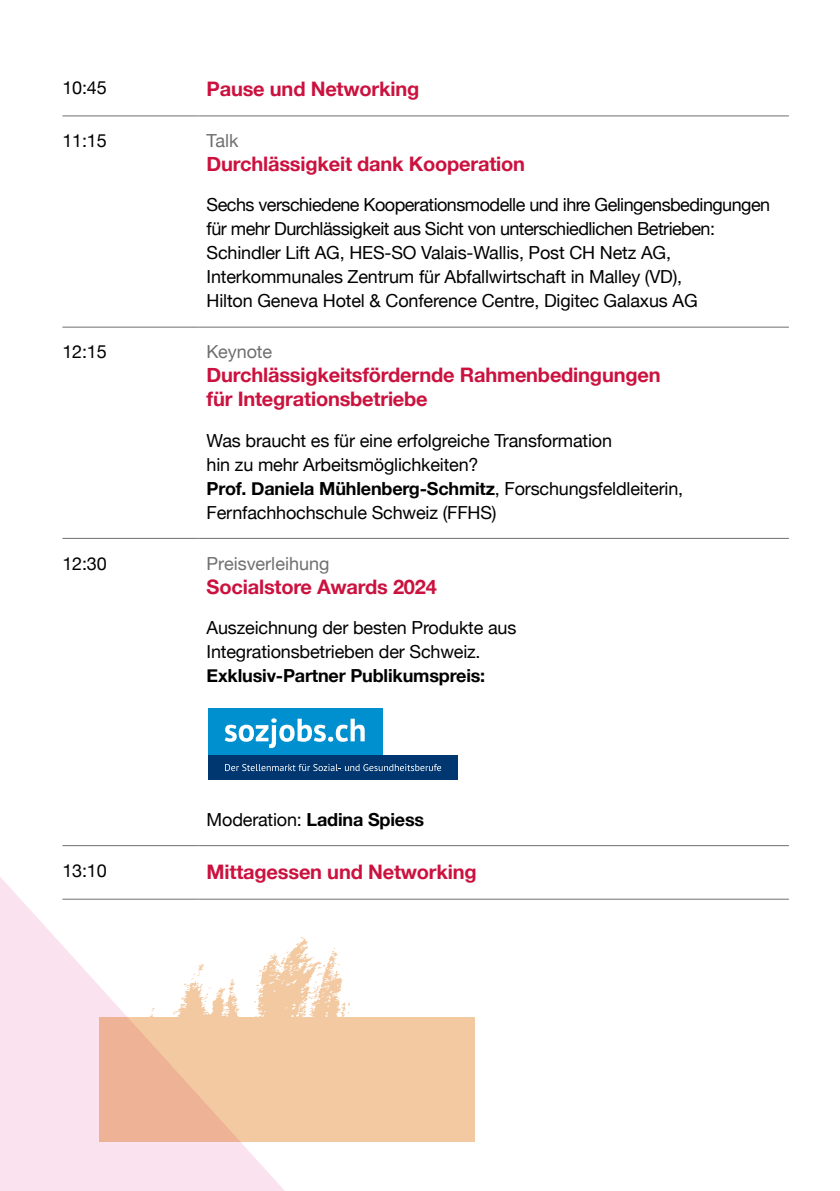
<style>
.page{position:relative;width:840px;height:1191px;background:#fff}
.page>*{position:absolute;margin:0;border:0;box-sizing:border-box;transform-origin:0 0}
.t1{font:700 20px/24px "Helvetica Neue";letter-spacing:-.01em;color:#cb123f}
.t2{font:18px/24px "Helvetica Neue";letter-spacing:-.01em;color:#000}
.t3{font:700 18px "Helvetica Neue";letter-spacing:-.01em;color:#000}
.t4{font:18px "Helvetica Neue";color:#706f6f}
.s1{font-weight:700}
.s2{font-weight:400}
</style>
<div class="page">
<div style="left:99px;top:1017px;width:375px;height:125px;background:#f2c9a1"></div>
<svg style="left:0;top:846px;width:327px;height:345px"></svg>
<svg style="left:138px;top:936px;width:213px;height:82px"></svg>
<hr style="left:62px;top:327px;width:136px;height:1px;background:#706f6f">
<hr style="left:62px;top:538px;width:136px;height:1px;background:#706f6f">
<hr style="left:62px;top:845px;width:136px;height:1px;background:#706f6f">
<hr style="left:198px;top:845px;width:590px;height:1px;background:#706f6f">
<hr style="left:62px;top:899px;width:136px;height:1px;background:#706f6f">
<hr style="left:198px;top:899px;width:590px;height:1px;background:#706f6f">
<hr style="left:198px;top:327px;width:590px;height:1px;background:#706f6f">
<hr style="left:198px;top:538px;width:590px;height:1px;background:#706f6f">
<hr style="left:62px;top:116px;width:136px;height:1px;background:#706f6f">
<hr style="left:198px;top:116px;width:590px;height:1px;background:#706f6f">
<div style="left:208px;top:708px;width:174px;height:47px;background:#008fcf"></div>
<div style="left:208px;top:755px;width:249px;height:25px;background:#003770"></div>
<svg style="left:225px;top:718px;width:139px;height:30px"></svg>
<svg style="left:225px;top:764px;width:216px;height:7px"></svg>
<p class="t2" style="left:62px;top:76px;width:46px">10:45</p>
<p class="t1" style="left:206px;top:77px;width:214px">Pause und Networking</p>
<p class="t2" style="left:62px;top:130px;width:46px">11:15</p>
<p class="t4" style="left:206px;top:128px;width:33px">Talk</p>
<p class="t1" style="left:206px;top:153px;width:320px">Durchlässigkeit dank Kooperation</p>
<p class="t2" style="left:206px;top:194px;width:564px">Sechs verschiedene Kooperationsmodelle und ihre Gelingensbedingungen für mehr Durchlässigkeit aus Sicht von unterschiedlichen Betrieben:<br>Schindler Lift AG, HES-SO Valais-Wallis, Post CH Netz AG, Interkommunales Zentrum für Abfallwirtschaft in Malley (VD),<br>Hilton Geneva Hotel &amp; Conference Centre, Digitec Galaxus AG</p>
<p class="t2" style="left:62px;top:341px;width:46px">12:15</p>
<p class="t4" style="left:206px;top:339px;width:67px">Keynote</p>
<p class="t1" style="left:206px;top:364px;width:455px">Durchlässigkeitsfördernde Rahmenbedingungen für Integrationsbetriebe</p>
<p class="t2" style="left:206px;top:429px;width:478px">Was braucht es für eine erfolgreiche Transformation<br>hin zu mehr Arbeitsmöglichkeiten?<br><span class="s1">Prof. Daniela Mühlenberg-Schmitz</span>, Forschungsfeldleiterin, Fernfachhochschule Schweiz (FFHS)</p>
<p class="t2" style="left:62px;top:552px;width:46px">12:30</p>
<p class="t4" style="left:206px;top:550px;width:124px">Preisverleihung</p>
<p class="t1" style="left:206px;top:575px;width:232px">Socialstore Awards 2024</p>
<p class="t2" style="left:206px;top:616px;width:311px">Auszeichnung der besten Produkte aus<br>Integrationsbetrieben der Schweiz.</p>
<p class="t3" style="left:206px;top:661px;width:280px">Exklusiv-Partner Publikumspreis:</p>
<p class="t3" style="left:206px;top:805px;width:219px"><span class="s2">Moderation:</span> Ladina Spiess</p>
<p class="t2" style="left:62px;top:859px;width:46px">13:10</p>
<p class="t1" style="left:206px;top:860px;width:271px">Mittagessen und Networking</p>
</div>
